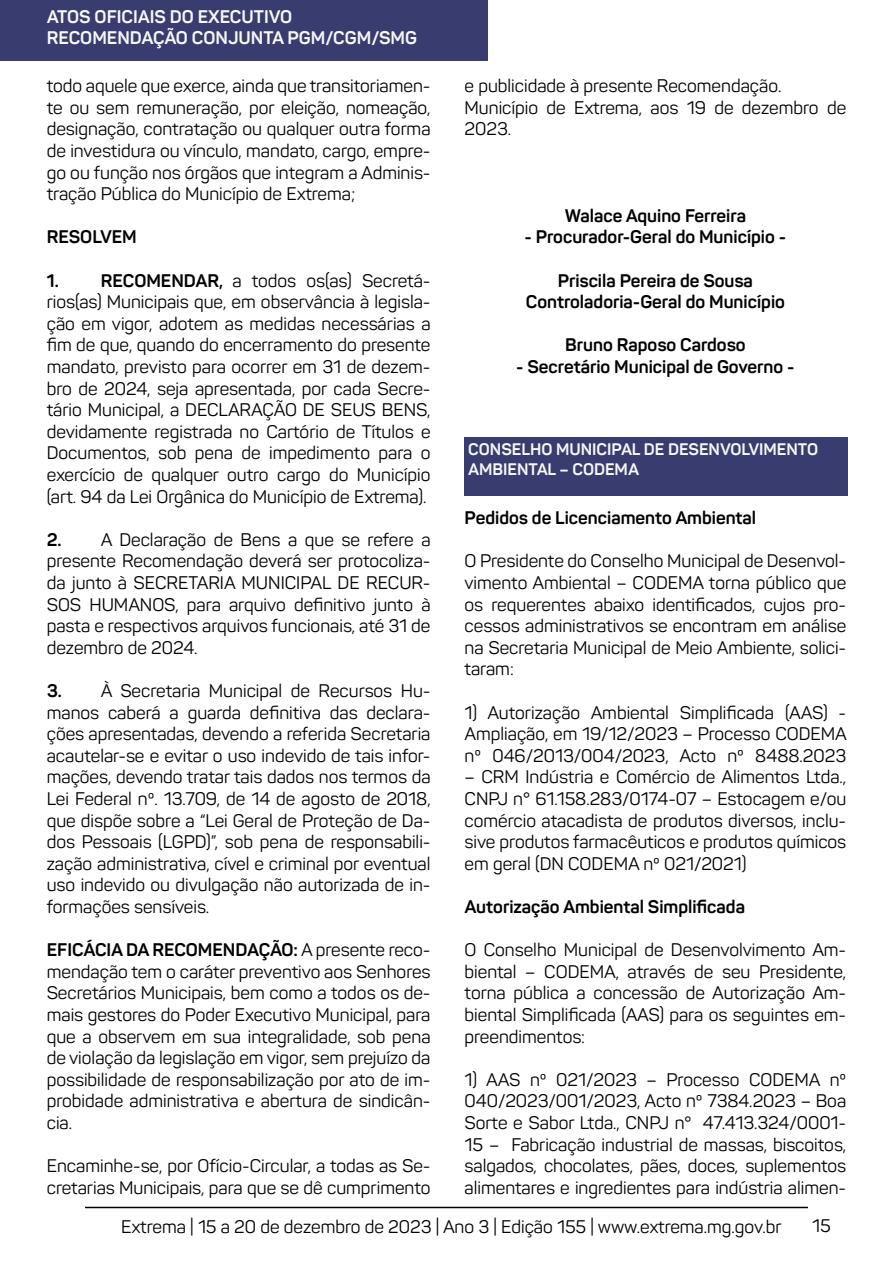
<style>
.page{position:relative;width:893px;height:1263px;background:#fff}
.page>*{position:absolute;margin:0;border:0;box-sizing:border-box;transform-origin:0 0}
.t1{font:18px/21.6px "Panton";color:#000;text-align:justify}
.t2{font:700 18px/21.6px "Panton";color:#000;text-align:center}
.t3{font:700 18px/21px "Panton";color:#f7f8f8}
.t4{font:700 16.5px/19.8px "Panton";color:#f7f8f8}
.s1{font-weight:700}
</style>
<div class="page">
<hr style="left:85px;top:1207px;width:723px;height:1px;background:#000">
<div style="left:0;top:0;width:488px;height:61px;background:#383c6f"></div>
<div style="left:465px;top:437px;width:383px;height:58px;background:#383c6f"></div>
<p class="t3" style="left:47px;top:6px;width:372px">ATOS OFICIAIS DO EXECUTIVO<br>RECOMENDAÇÃO CONJUNTA PGM/CGM/SMG</p>
<p class="t1" style="left:47px;top:75px;width:385px">todo aquele que exerce, ainda que transitoriamen&shy;te ou sem remuneração, por eleição, nomeação, designação, contratação ou qualquer outra forma de investidura ou vínculo, mandato, cargo, empre&shy;go ou função nos órgãos que integram a Adminis&shy;tração Pública do Município de Extrema;</p>
<p class="t2" style="left:47px;top:226px;width:91px">RESOLVEM</p>
<p class="t1" style="left:47px;top:269px;width:385px"><span class="s1">1. RECOMENDAR,</span> a todos os(as) Secretá&shy;rios(as) Municipais que, em observância à legisla&shy;ção em vigor, adotem as medidas necessárias a fim de que, quando do encerramento do presente mandato, previsto para ocorrer em 31 de dezem&shy;bro de 2024, seja apresentada, por cada Secre&shy;tário Municipal, a DECLARAÇÃO DE SEUS BENS, devidamente registrada no Cartório de Títulos e Documentos, sob pena de impedimento para o exercício de qualquer outro cargo do Município (art. 94 da Lei Orgânica do Município de Extrema).</p>
<p class="t1" style="left:47px;top:529px;width:385px"><span class="s1">2.</span> A Declaração de Bens a que se refere a presente Recomendação deverá ser protocoliza&shy;da junto à SECRETARIA MUNICIPAL DE RECUR-SOS HUMANOS, para arquivo definitivo junto à pasta e respectivos arquivos funcionais, até 31 de dezembro de 2024.</p>
<p class="t1" style="left:47px;top:680px;width:385px"><span class="s1">3.</span> À Secretaria Municipal de Recursos Hu&shy;manos caberá a guarda definitiva das declara&shy;ções apresentadas, devendo a referida Secretaria acautelar-se e evitar o uso indevido de tais infor&shy;mações, devendo tratar tais dados nos termos da Lei Federal nº. 13.709, de 14 de agosto de 2018, que dispõe sobre a “Lei Geral de Proteção de Da&shy;dos Pessoais (LGPD)”, sob pena de responsabili&shy;zação administrativa, cível e criminal por eventual uso indevido ou divulgação não autorizada de in&shy;formações sensíveis.</p>
<p class="t1" style="left:47px;top:939px;width:385px"><span class="s1">EFICÁCIA DA RECOMENDAÇÃO:</span> A presente reco&shy;mendação tem o caráter preventivo aos Senhores Secretários Municipais, bem como a todos os de&shy;mais gestores do Poder Executivo Municipal, para que a observem em sua integralidade, sob pena de violação da legislação em vigor, sem prejuízo da possibilidade de responsabilização por ato de im&shy;probidade administrativa e abertura de sindicân&shy;cia.</p>
<p class="t1" style="left:47px;top:1155px;width:385px">Encaminhe-se, por Ofício-Circular, a todas as Se&shy;cretarias Municipais, para que se dê cumprimento</p>
<p class="t1" style="left:465px;top:75px;width:383px;text-align:left">e publicidade à presente Recomendação.<br>Município de Extrema, aos 19 de dezembro de<br>2023.</p>
<p class="t2" style="left:565px;top:205px;width:183px">Walace Aquino Ferreira</p>
<p class="t2" style="left:525px;top:226px;width:263px">- Procurador-Geral do Município -</p>
<p class="t2" style="left:526px;top:269px;width:261px">Priscila Pereira de Sousa<br>Controladoria-Geral do Município</p>
<p class="t2" style="left:565px;top:334px;width:182px">Bruno Raposo Cardoso</p>
<p class="t2" style="left:516px;top:356px;width:280px">- Secretário Municipal de Governo -</p>
<p class="t4" style="left:468px;top:439px;width:351px">CONSELHO MUNICIPAL DE DESENVOLVIMENTO<br>AMBIENTAL – CODEMA</p>
<p class="t2" style="left:465px;top:507px;width:293px">Pedidos de Licenciamento Ambiental</p>
<p class="t1" style="left:465px;top:550px;width:383px">O Presidente do Conselho Municipal de Desenvol&shy;vimento Ambiental – CODEMA torna público que os requerentes abaixo identificados, cujos pro&shy;cessos administrativos se encontram em análise na Secretaria Municipal de Meio Ambiente, solici&shy;taram:</p>
<p class="t1" style="left:465px;top:701px;width:384px">1) Autorização Ambiental Simplificada (AAS) - Ampliação, em 19/12/2023 – Processo CODEMA nº 046/2013/004/2023, Acto nº 8488.2023</p>
<p class="t1" style="left:465px;top:766px;width:383px">– CRM Indústria e Comércio de Alimentos Ltda., CNPJ n° 61.158.283/0174-07 – Estocagem e/ou comércio atacadista de produtos diversos, inclu&shy;sive produtos farmacêuticos e produtos químicos em geral (DN CODEMA nº 021/2021)</p>
<p class="t2" style="left:465px;top:896px;width:282px">Autorização Ambiental Simplificada</p>
<p class="t1" style="left:465px;top:939px;width:383px">O Conselho Municipal de Desenvolvimento Am&shy;biental – CODEMA, através de seu Presidente, torna pública a concessão de Autorização Am&shy;biental Simplificada (AAS) para os seguintes em&shy;preendimentos:</p>
<p class="t1" style="left:465px;top:1069px;width:383px">1) AAS nº 021/2023 – Processo CODEMA nº 040/2023/001/2023, Acto nº 7384.2023 – Boa Sorte e Sabor Ltda., CNPJ n° 47.413.324/0001- 15 – Fabricação industrial de massas, biscoitos, salgados, chocolates, pães, doces, suplementos alimentares e ingredientes para indústria alimen-</p>
<p class="t1" style="left:121px;top:1216px;width:662px">Extrema | 15 a 20 de dezembro de 2023 | Ano 3 | Edição 155 | www.extrema.mg.gov.br</p>
<p class="t1" style="left:812px;top:1215px;width:20px">15</p>
</div>
